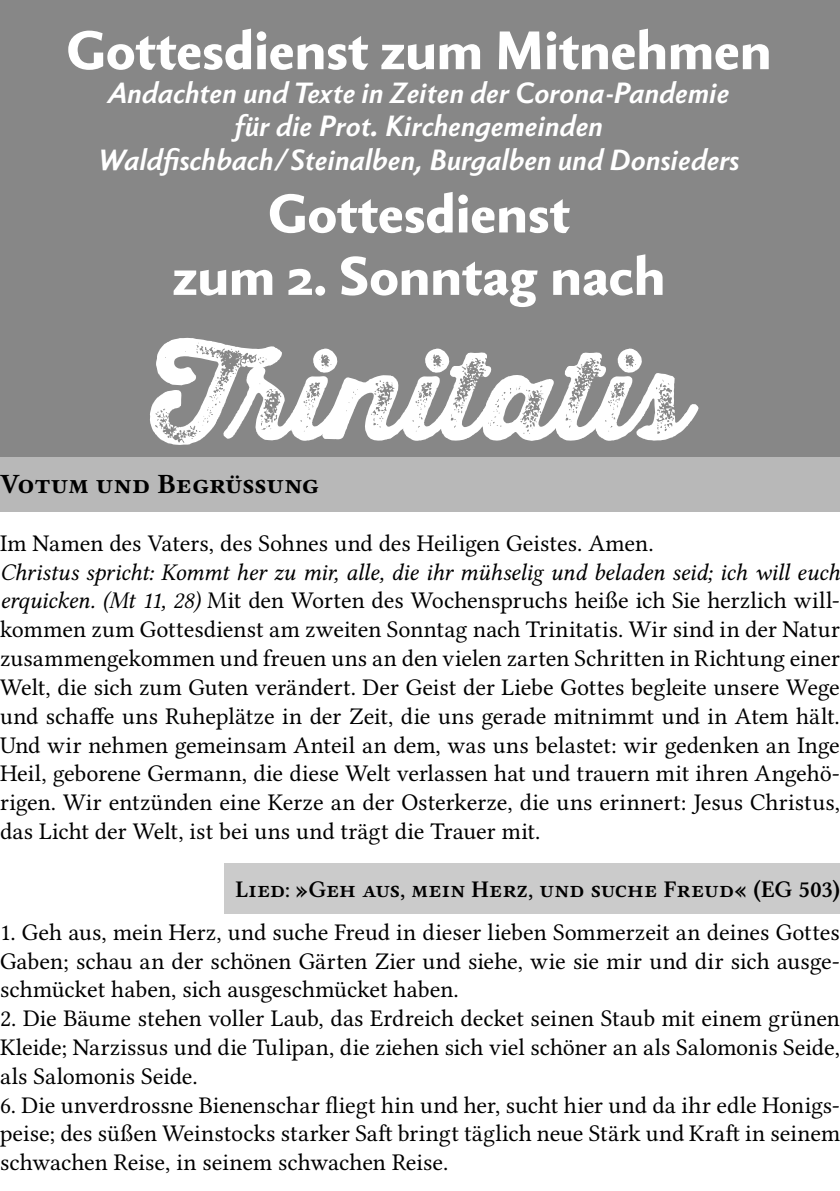
<style>
.page{position:relative;width:840px;height:1191px;background:#fff}
.page>*{position:absolute;margin:0;border:0;box-sizing:border-box;transform-origin:0 0}
.t1{font:120px "Thirsty Rough Blk Thr";color:#fff}
.t2{font:800 52px/62.4px "Berling Nova Sans Pro";color:#fff;text-align:center}
.t3{font:italic 700 28px/33.6px "Berling Nova Sans Pro";color:#fff;text-align:center}
.Überschriften{font:700 28px "Libertinus Serif";letter-spacing:.005em;color:#000}
.t4{font:24px/28.8px "Libertinus Serif";color:#000;text-align:justify}
.Unterüberschriften{font:600 24px "Libertinus Serif";letter-spacing:-.005em;color:#000}
.s1{font-style:italic}
</style>
<div class="page">
<div style="left:0;top:0;width:839px;height:457px;background:#878787"></div>
<div style="left:0;top:457px;width:839px;height:54px;background:#b8b8b8"></div>
<div style="left:224px;top:863px;width:615px;height:50px;background:#cbcbcb"></div>
<h2 class="t2" style="left:66px;top:16px;width:706px">Gottesdienst zum Mitnehmen</h2>
<p class="t3" style="left:98px;top:74px;width:642px">Andachten und Texte in Zeiten der Corona-Pandemie für die Prot. Kirchengemeinden<br>Waldfischbach/Steinalben, Burgalben und Donsieders</p>
<h2 class="t2" style="left:172px;top:179px;width:494px">Gottesdienst<br>zum 2. Sonntag nach</h2>
<h1 class="t1" style="left:150px;top:303px;width:539px">Trinitatis</h1>
<p class="Überschriften" style="left:0;top:465px;width:320px">Votum und Begrüssung</p>
<p class="t4" style="left:0;top:528px;width:654px">Im Namen des Vaters, des Sohnes und des Heiligen Geistes. Amen.</p>
<p class="t4" style="left:0;top:557px;width:841px"><span class="s1">Christus spricht: Kommt her zu mir, alle, die ihr mühselig und beladen seid; ich will euch erquicken. (Mt 11, 28)</span> Mit den Worten des Wochenspruchs heiße ich Sie herzlich will&shy;kommen zum Gottesdienst am zweiten Sonntag nach Trinitatis. Wir sind in der Natur zusammengekommen und freuen uns an den vielen zarten Schritten in Richtung einer Welt, die sich zum Guten verändert. Der Geist der Liebe Gottes begleite unsere Wege und schaffe uns Ruheplätze in der Zeit, die uns gerade mitnimmt und in Atem hält.<br>Und wir nehmen gemeinsam Anteil an dem, was uns belastet: wir gedenken an Inge Heil, geborene Germann, die diese Welt verlassen hat und trauern mit ihren Angehö&shy;rigen. Wir entzünden eine Kerze an der Osterkerze, die uns erinnert: Jesus Christus, das Licht der Welt, ist bei uns und trägt die Trauer mit.</p>
<p class="Unterüberschriften" style="left:235px;top:875px;width:605px">Lied: »Geh aus, mein Herz, und suche Freud« (EG 503)</p>
<p class="t4" style="left:0;top:917px;width:841px">1. Geh aus, mein Herz, und suche Freud in dieser lieben Sommerzeit an deines Gottes Gaben; schau an der schönen Gärten Zier und siehe, wie sie mir und dir sich ausge&shy;schmücket haben, sich ausgeschmücket haben.</p>
<p class="t4" style="left:0;top:1003px;width:841px">2. Die Bäume stehen voller Laub, das Erdreich decket seinen Staub mit einem grünen Kleide; Narzissus und die Tulipan, die ziehen sich viel schöner an als Salomonis Seide, als Salomonis Seide.</p>
<p class="t4" style="left:0;top:1090px;width:841px">6. Die unverdrossne Bienenschar fliegt hin und her, sucht hier und da ihr edle Honigs&shy;peise; des süßen Weinstocks starker Saft bringt täglich neue Stärk und Kraft in seinem schwachen Reise, in seinem schwachen Reise.</p>
</div>
